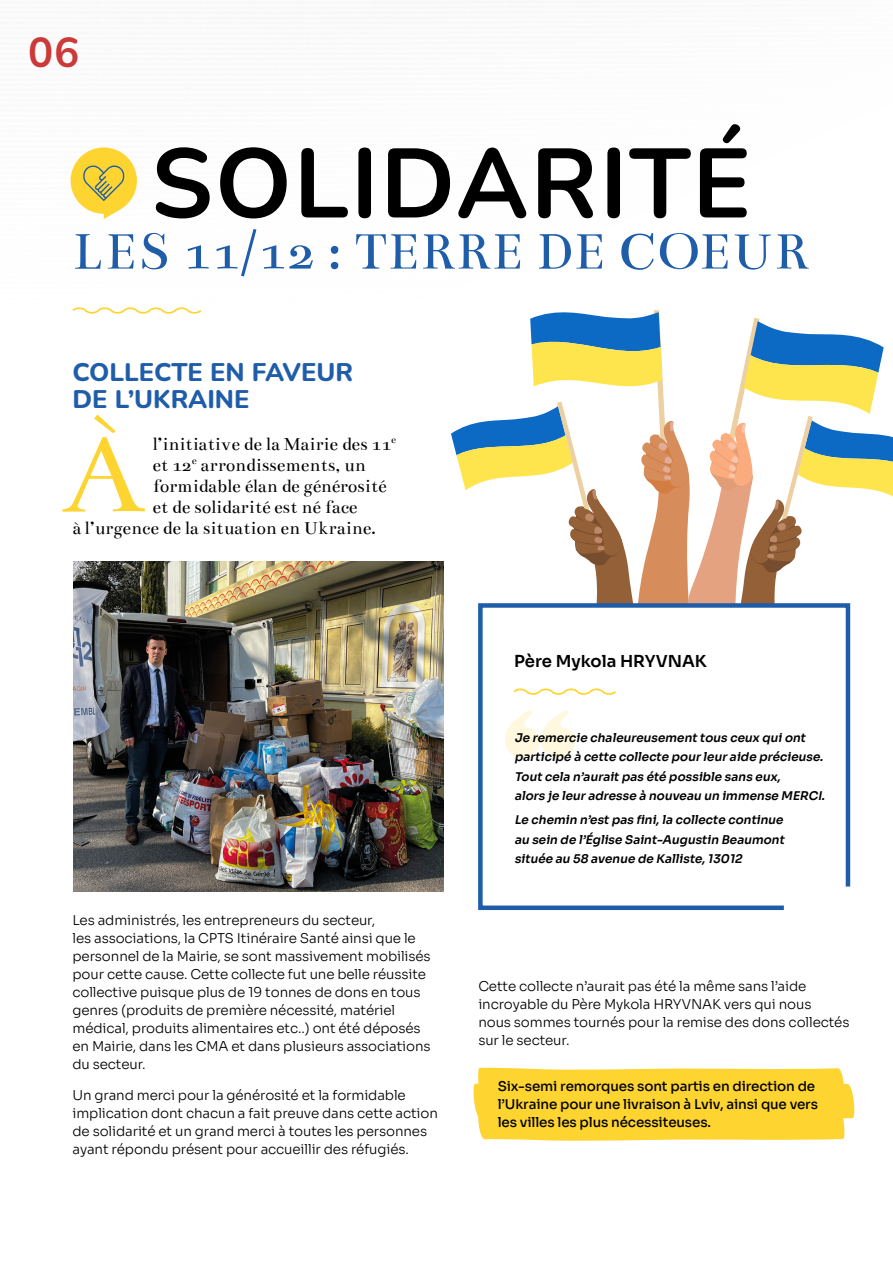
<style>
.page{position:relative;width:893px;height:1263px;background:#fff}
.page>*{position:absolute;margin:0;border:0;box-sizing:border-box;transform-origin:0 0}
.t1{font:119.7px "Bentham";color:#fed431}
.t2{font:700 98.1px "Nunito";letter-spacing:.02em;color:#000}
.t3{font:55.95px "Bentham";letter-spacing:.015em;color:#1f5da9}
.t4{font:700 42px "Nunito";color:#cb3a39}
.t5{font:800 25.5px/27px "Nunito";color:#1f5da9}
.t6{font:19.5px "Bentham";color:#000}
.t7{font:16.5px "Sora";color:#000}
.t8{font:300 13.5px/18px "Sora";letter-spacing:-.01em;color:#000}
.t9{font:500 13.5px/18px "Sora";letter-spacing:-.01em;color:#000}
.t10{font:italic 12px/19.5px "Sora";color:#000}
</style>
<div class="page">
<svg style="left:451px;top:310px;width:442px;height:291px"></svg>
<svg style="left:473px;top:1067px;width:382px;height:74px;background:#fed63f"></svg>
<svg style="left:72px;top:307px;width:130px;height:7px"></svg>
<svg style="left:478px;top:601px;width:373px;height:309px"></svg>
<img style="left:74px;top:561px;width:369px;height:330px">
<svg style="left:512px;top:686px;width:106px;height:11px"></svg>
<svg style="left:505px;top:710px;width:70px;height:48px"></svg>
<svg style="left:71px;top:147px;width:66px;height:72px"></svg>
<h3 class="t4" style="left:28px;top:23px;width:53px">06</h3>
<h2 class="t2" style="left:151px;top:114px;width:601px">SOLIDARITÉ</h2>
<h3 class="t3" style="left:72px;top:221px;width:738px">LES 11/12 : TERRE DE CŒEUR</h3>
<h3 class="t5" style="left:72px;top:357px;width:282px">COLLECTE EN FAVEUR<br>DE L’UKRAINE</h3>
<h3 class="t6" style="left:152px;top:433px;width:245px">l’initiative de la Mairie des 11<sup>e</sup></h3>
<h3 class="t6" style="left:152px;top:454px;width:215px">et 12<sup>e</sup> arrondissements, un</h3>
<h3 class="t6" style="left:152px;top:475px;width:235px">formidable élan de générosité</h3>
<h3 class="t6" style="left:152px;top:496px;width:207px">et de solidarité est né face</h3>
<h3 class="t6" style="left:72px;top:517px;width:305px">à l’urgence de la situation en Ukraine.</h3>
<h1 class="t1" style="left:62px;top:408px;width:87px">À</h1>
<p class="t8" style="left:72px;top:910px;width:360px">Les administrés, les entrepreneurs du secteur,<br>les associations, la CPTS Itinéraire Santé ainsi que le personnel de la Mairie, se sont massivement mobilisés pour cette cause. Cette collecte fut une belle réussite collective puisque plus de 19 tonnes de dons en tous genres (produits de première nécessité, matériel médical, produits alimentaires etc..) ont été déposés en Mairie, dans les CMA et dans plusieurs associations du secteur.</p>
<p class="t8" style="left:72px;top:1084px;width:367px">Un grand merci pour la générosité et la formidable implication dont chacun a fait preuve dans cette action de solidarité et un grand merci à toutes les personnes ayant répondu présent pour accueillir des réfugiés.</p>
<p class="t7" style="left:514px;top:647px;width:194px">Père Mykola HRYVNAK</p>
<p class="t10" style="left:514px;top:727px;width:315px">Je remercie chaleureusementtous ceux quiont participé à cette collecte pourleuraide précieuse.<br>Toutcela n’auraitpas été possible sans eux,<br>alors je leuradresse à nouveau un immense MERCI.</p>
<p class="t10" style="left:514px;top:809px;width:274px;text-align:justify">Le chemin n’estpas fini,la collecte continue au sein de l’Église Saint-Augustin Beaumont située au 58 avenue de Kalliste,13012</p>
<p class="t8" style="left:478px;top:976px;width:373px">Cette collecte n’aurait pas été la même sans l’aide incroyable du Père Mykola HRYVNAK vers qui nous<br>nous sommes tournés pour la remise des dons collectés sur le secteur.</p>
<p class="t9" style="left:498px;top:1076px;width:322px">Six-semi remorques sont partis en direction de l’Ukraine pour une livraison à Lviv, ainsi que vers les villes les plus nécessiteuses.</p>
</div>
